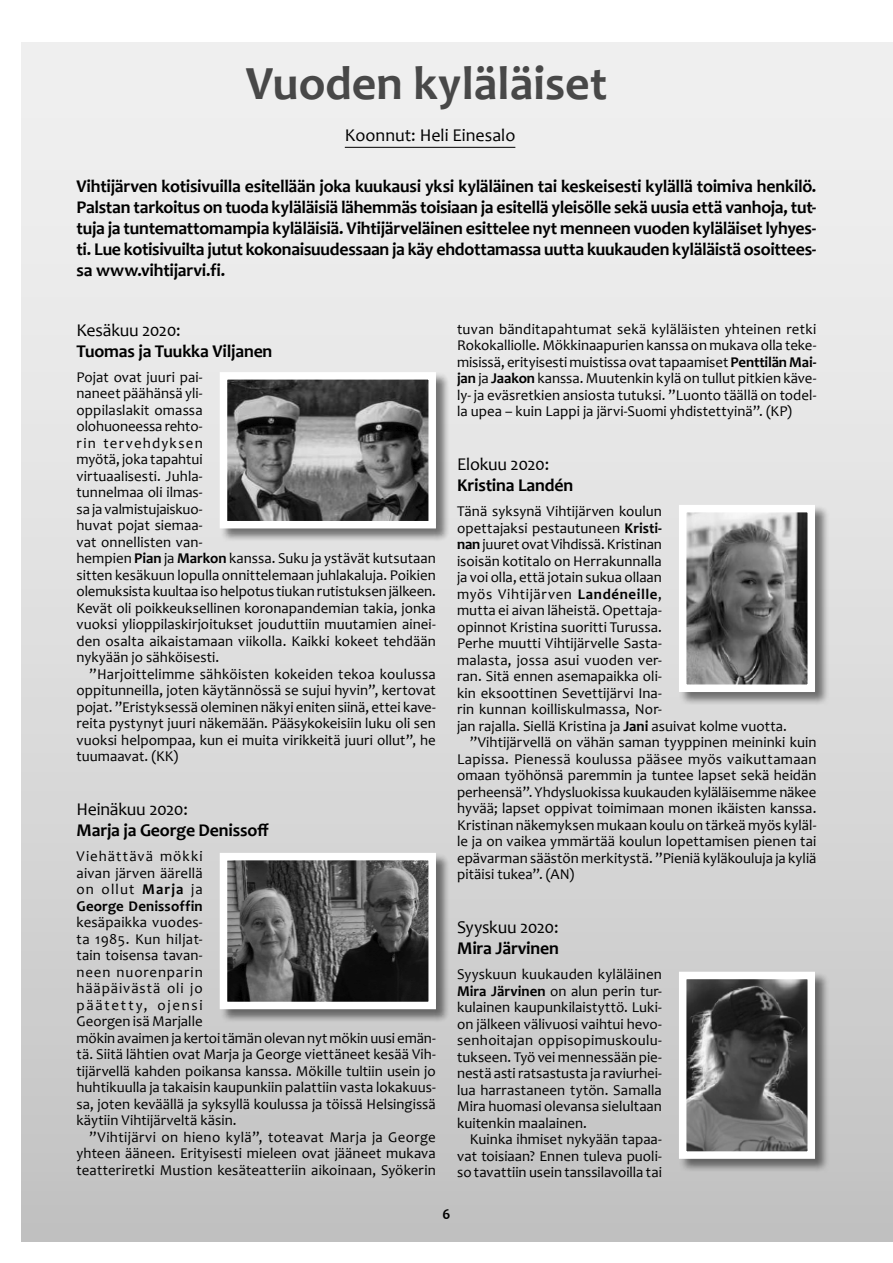
<style>
.page{position:relative;width:893px;height:1263px;background:#fff}
.page>*{position:absolute;margin:0;border:0;box-sizing:border-box;transform-origin:0 0}
.t1{font:700 48px "Candara";color:#484848}
.Ingressi_12_bold{font:700 18px/21px "Candara";letter-spacing:-.015em;color:#000;text-align:justify}
.Nimi_ja_ikä{font:700 18px "Candara";letter-spacing:-.01em;color:#000}
.Kuukausi{font:18px "Candara";letter-spacing:-.015em;color:#000}
.Kirjoittaja{font:18px "Candara";color:#000}
.kyläläiset_esittelyt{font:15px/16.5px "Candara";letter-spacing:.005em;color:#000;text-align:justify}
.t2{font:700 15px "Candara";color:#000}
.s1{font-weight:700}
</style>
<div class="page">
<div style="left:21px;top:43px;width:872px;height:1199px;background:linear-gradient(to bottom,#f5f5f5,#c4c4c4)"></div>
<hr style="left:345px;top:147px;width:170px;height:1px;background:#000">
<div style="left:220px;top:372px;width:230px;height:170px;background:#000;opacity:.5"></div>
<img style="left:229px;top:381px;width:198px;height:138px">
<div style="left:220px;top:372px;width:216px;height:156px;border:8px solid #fff"></div>
<div style="left:220px;top:853px;width:230px;height:170px;background:#000;opacity:.5"></div>
<img style="left:229px;top:862px;width:198px;height:138px">
<div style="left:220px;top:853px;width:216px;height:156px;border:8px solid #fff"></div>
<div style="left:679px;top:505px;width:150px;height:201px;background:#000;opacity:.5"></div>
<img style="left:688px;top:514px;width:118px;height:169px">
<div style="left:679px;top:505px;width:136px;height:187px;border:8px solid #fff"></div>
<div style="left:679px;top:972px;width:150px;height:201px;background:#000;opacity:.5"></div>
<img style="left:688px;top:981px;width:118px;height:169px">
<div style="left:679px;top:972px;width:136px;height:187px;border:8px solid #fff"></div>
<p class="t1" style="left:246px;top:53px;width:363px">Vuoden kyläläiset</p>
<p class="Kirjoittaja" style="left:345px;top:124px;width:172px">Koonnut: Heli Einesalo</p>
<p class="Ingressi_12_bold" style="left:77px;top:175px;width:741px">Vihtijärven kotisivuilla esitellään joka kuukausi yksi kyläläinen tai keskeisesti kylällä toimiva henkilö.<br>Palstan tarkoitus on tuoda kyläläisiä lähemmäs toisiaan ja esitellä yleisölle sekä uusia että vanhoja, tut&shy;tuja ja tuntemattomampia kyläläisiä. Vihtijärveläinen esittelee nyt menneen vuoden kyläläiset lyhyes&shy;ti. Lue kotisivuilta jutut kokonaisuudessaan ja käy ehdottamassa uutta kuukauden kyläläistä osoittees&shy;sa www.vihtijarvi.fi.</p>
<p class="Kuukausi" style="left:77px;top:319px;width:106px">Kesäkuu 2020:</p>
<p class="Nimi_ja_ikä" style="left:77px;top:340px;width:197px">Tuomas ja Tuukka Viljanen</p>
<p class="kyläläiset_esittelyt" style="left:77px;top:369px;width:361px;text-align:left">Pojat ovat juuri pai-<br>naneet päähänsä yli-<br>oppilaslakit omassa<br>olohuoneessa rehto-<br>rin tervehdyksen<br>myötä, joka tapahtui<br>virtuaalisesti. Juhla-<br>tunnelmaa oli ilmas-<br>sa ja valmistujaiskuo-<br>huvat pojat siemaa-<br>vat onnellisten van-<br>hempien <span class="s1">Pian</span> ja <span class="s1">Markon</span> kanssa. Suku ja ystävät kutsutaan sitten kesäkuun lopulla onnittelemaan juhlakaluja. Poikien olemuksista kuultaa iso helpotus tiukan rutistuksen jälkeen.<br>Kevät oli poikkeuksellinen koronapandemian takia, jonka vuoksi ylioppilaskirjoitukset jouduttiin muutamien ainei&shy;den osalta aikaistamaan viikolla. Kaikki kokeet tehdään nykyään jo sähköisesti.</p>
<p class="kyläläiset_esittelyt" style="left:77px;top:666px;width:361px;text-indent:13px">”Harjoittelimme sähköisten kokeiden tekoa koulussa oppitunneilla, joten käytännössä se sujui hyvin”, kertovat pojat. ”Eristyksessä oleminen näkyi eniten siinä, ettei kave&shy;reita pystynyt juuri näkemään. Pääsykokeisiin luku oli sen vuoksi helpompaa, kun ei muita virikkeitä juuri ollut”, he tuumaavat. (KK)</p>
<p class="Kuukausi" style="left:77px;top:798px;width:113px">Heinäkuu 2020:</p>
<p class="Nimi_ja_ikä" style="left:77px;top:819px;width:194px">Marja ja George Denissoff</p>
<p class="kyläläiset_esittelyt" style="left:77px;top:848px;width:361px;text-align:left">Viehättävä mökki<br>aivan järven äärellä<br>on ollut <span class="s1">Marja</span> ja<br><span class="s1">George Denissoffin<br></span>kesäpaikka vuodes-<br>ta 1985. Kun hiljat-<br>tain toisensa tavan-<br>neen nuorenparin<br>hääpäivästä oli jo<br>päätetty, ojensi<br>Georgen isä Marjalle<br>mökin avaimen ja kertoi tämän olevan nyt mökin uusi emän&shy;tä. Siitä lähtien ovat Marja ja George viettäneet kesää Vih&shy;tijärvellä kahden poikansa kanssa. Mökille tultiin usein jo huhtikuulla ja takaisin kaupunkiin palattiin vasta lokakuus&shy;sa, joten keväällä ja syksyllä koulussa ja töissä Helsingissä käytiin Vihtijärveltä käsin.</p>
<p class="kyläläiset_esittelyt" style="left:77px;top:1129px;width:361px;text-indent:13px">”Vihtijärvi on hieno kylä”, toteavat Marja ja George yhteen ääneen. Erityisesti mieleen ovat jääneet mukava teatteriretki Mustion kesäteatteriin aikoinaan, Syökerin</p>
<p class="kyläläiset_esittelyt" style="left:457px;top:320px;width:361px">tuvan bänditapahtumat sekä kyläläisten yhteinen retki Rokokalliolle. Mökkinaapurien kanssa on mukava olla teke&shy;misissä, erityisesti muistissa ovat tapaamiset <span class="s1">Penttilän Mai&shy;jan</span> ja <span class="s1">Jaakon</span> kanssa. Muutenkin kylä on tullut pitkien käve&shy;ly- ja eväsretkien ansiosta tutuksi. ”Luonto täällä on todel&shy;la upea – kuin Lappi ja järvi-Suomi yhdistettyinä”. (KP)</p>
<p class="Kuukausi" style="left:457px;top:453px;width:94px">Elokuu 2020:</p>
<p class="Nimi_ja_ikä" style="left:457px;top:474px;width:118px">Kristina Landén</p>
<p class="kyläläiset_esittelyt" style="left:457px;top:503px;width:331px;text-align:left">Tänä syksynä Vihtijärven koulun<br>opettajaksi pestautuneen <span class="s1">Kristi-<br>nan</span> juuret ovat Vihdissä. Kristinan<br>isoisän kotitalo on Herrakunnalla<br>ja voi olla, että jotain sukua ollaan<br>myös Vihtijärven <span class="s1">Landéneille</span>,<br>mutta ei aivan läheistä. Opettaja-<br>opinnot Kristina suoritti Turussa.<br>Perhe muutti Vihtijärvelle Sasta-<br>malasta, jossa asui vuoden ver-<br>ran. Sitä ennen asemapaikka oli-<br>kin eksoottinen Sevettijärvi Ina-<br>rin kunnan koilliskulmassa, Nor-<br>jan rajalla. Siellä Kristina ja <span class="s1">Jani</span> asuivat kolme vuotta.</p>
<p class="kyläläiset_esittelyt" style="left:457px;top:734px;width:361px;text-indent:13px">”Vihtijärvellä on vähän saman tyyppinen meininki kuin Lapissa. Pienessä koulussa pääsee myös vaikuttamaan omaan työhönsä paremmin ja tuntee lapset sekä heidän perheensä”. Yhdysluokissa kuukauden kyläläisemme näkee hyvää; lapset oppivat toimimaan monen ikäisten kanssa.<br>Kristinan näkemyksen mukaan koulu on tärkeä myös kyläl&shy;le ja on vaikea ymmärtää koulun lopettamisen pienen tai epävarman säästön merkitystä. ”Pieniä kyläkouluja ja kyliä pitäisi tukea”. (AN)</p>
<p class="Kuukausi" style="left:457px;top:916px;width:103px">Syyskuu 2020:</p>
<p class="Nimi_ja_ikä" style="left:457px;top:937px;width:103px">Mira Järvinen</p>
<p class="kyläläiset_esittelyt" style="left:457px;top:966px;width:206px">Syyskuun kuukauden kyläläinen <span class="s1">Mira Järvinen</span> on alun perin tur&shy;kulainen kaupunkilaistyttö. Luki&shy;on jälkeen välivuosi vaihtui hevo&shy;senhoitajan oppisopimuskoulu&shy;tukseen. Työ vei mennessään pie&shy;nestä asti ratsastusta ja raviurhei&shy;lua harrastaneen tytön. Samalla Mira huomasi olevansa sielultaan kuitenkin maalainen.</p>
<p class="kyläläiset_esittelyt" style="left:457px;top:1131px;width:206px;text-indent:13px">Kuinka ihmiset nykyään tapaa&shy;vat toisiaan? Ennen tuleva puoli&shy;so tavattiin usein tanssilavoilla tai</p>
<p class="t2" style="left:442px;top:1204px;width:9px">6</p>
</div>
